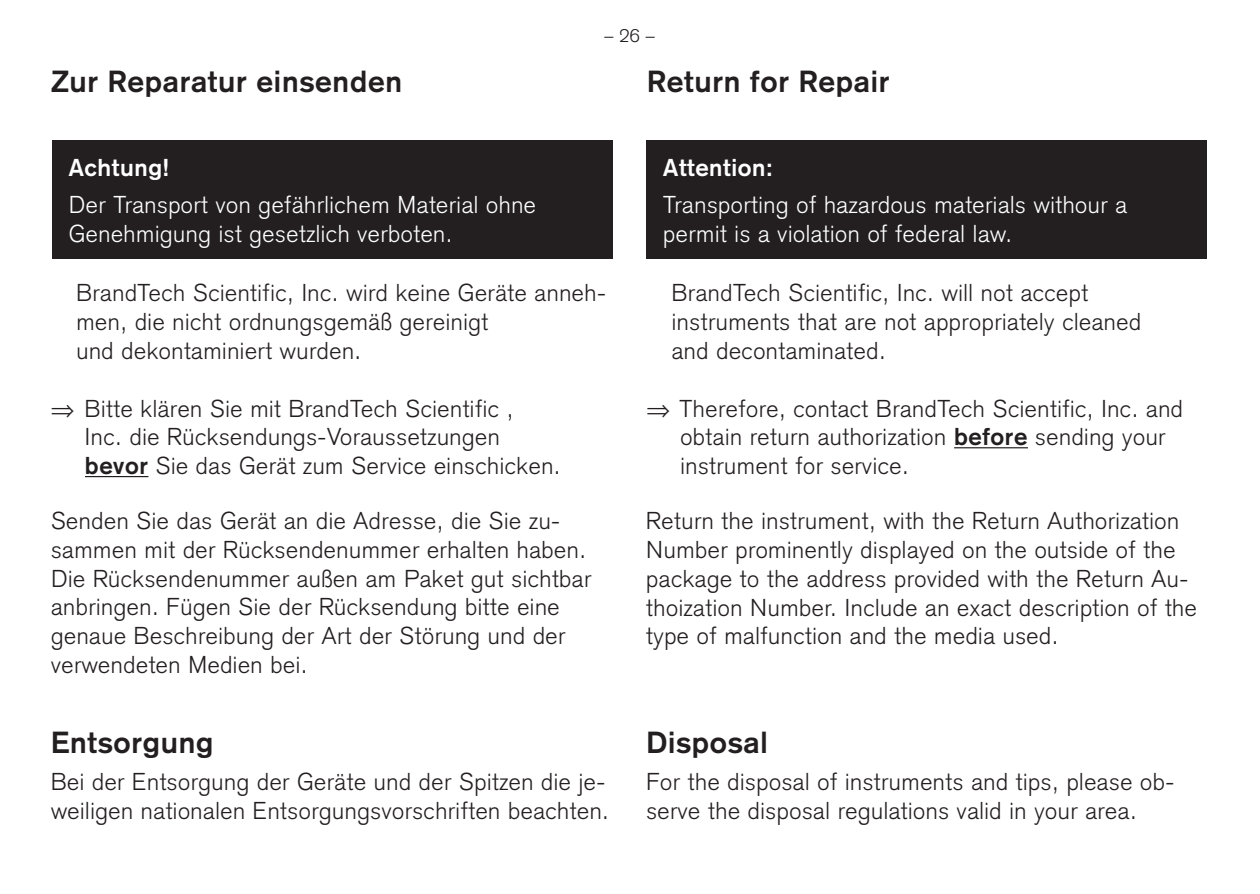
<style>
.page{position:relative;width:1260px;height:894px;background:#fff}
.page>*{position:absolute;margin:0;border:0;box-sizing:border-box;transform-origin:0 0}
.t1{font:700 30px "Akzidenz Grotesk";letter-spacing:.025em;color:#231f20}
.t2{font:300 24px/28.8px "Akzidenz Grotesk";letter-spacing:.025em;color:#231f20}
.t3{font:300 24px/28.8px "Akzidenz Grotesk";letter-spacing:.025em;color:#fff}
.t4{font:700 24px "Akzidenz Grotesk";letter-spacing:.025em;color:#fff}
.t5{font:300 18px "Akzidenz Grotesk";color:#231f20}
.s1{font-weight:700}
</style>
<div class="page">
<div style="left:52px;top:140px;width:560px;height:119px;background:#231f20"></div>
<hr style="left:85px;top:476px;width:63px;height:1px;background:#231f20">
<hr style="left:954px;top:447px;width:74px;height:1px;background:#231f20">
<div style="left:646px;top:140px;width:561px;height:119px;background:#231f20"></div>
<p class="t5" style="left:604px;top:29px;width:52px">– 26 –</p>
<p class="t1" style="left:51px;top:71px;width:353px">Zur Reparatur einsenden</p>
<p class="t1" style="left:647px;top:71px;width:244px">Return for Repair</p>
<p class="t4" style="left:69px;top:159px;width:102px">Achtung!</p>
<p class="t3" style="left:69px;top:193px;width:469px">Der Transport von gefährlichem Material ohne<br>Genehmigung ist gesetzlich verboten.</p>
<p class="t2" style="left:76px;top:281px;width:531px">BrandTech Scientific, Inc. wird keine Geräte anneh&shy;men, die nicht ordnungsgemäß gereinigt<br>und dekontaminiert wurden.</p>
<p class="t2" style="left:85px;top:397px;width:477px;text-indent:-34px">⇒ Bitte klären Sie mit BrandTech Scientific ,<br>Inc. die Rücksendungs-Voraussetzungen <span class="s1">bevor</span> Sie das Gerät zum Service einschicken.</p>
<p class="t2" style="left:51px;top:509px;width:542px">Senden Sie das Gerät an die Adresse, die Sie zu&shy;sammen mit der Rücksendenummer erhalten haben.<br>Die Rücksendenummer außen am Paket gut sichtbar anbringen. Fügen Sie der Rücksendung bitte eine genaue Beschreibung der Art der Störung und der verwendeten Medien bei.</p>
<p class="t1" style="left:51px;top:731px;width:164px">Entsorgung</p>
<p class="t2" style="left:51px;top:770px;width:559px">Bei der Entsorgung der Geräte und der Spitzen die je&shy;weiligen nationalen Entsorgungsvorschriften beachten.</p>
<p class="t4" style="left:663px;top:159px;width:111px">Attention:</p>
<p class="t3" style="left:663px;top:193px;width:465px">Transporting of hazardous materials withour a permit is a violation of federal law.</p>
<p class="t2" style="left:672px;top:281px;width:471px">BrandTech Scientific, Inc. will not accept instruments that are not appropriately cleaned and decontaminated.</p>
<p class="t2" style="left:680px;top:397px;width:504px;text-indent:-34px">⇒ Therefore, contact BrandTech Scientific, Inc. and obtain return authorization <span class="s1">before</span> sending your instrument for service.</p>
<p class="t2" style="left:646px;top:509px;width:552px">Return the instrument, with the Return Authorization Number prominently displayed on the outside of the package to the address provided with the Return Au&shy;thoization Number. Include an exact description of the type of malfunction and the media used.</p>
<p class="t1" style="left:646px;top:731px;width:123px">Disposal</p>
<p class="t2" style="left:646px;top:770px;width:529px">For the disposal of instruments and tips, please ob&shy;serve the disposal regulations valid in your area.</p>
</div>
